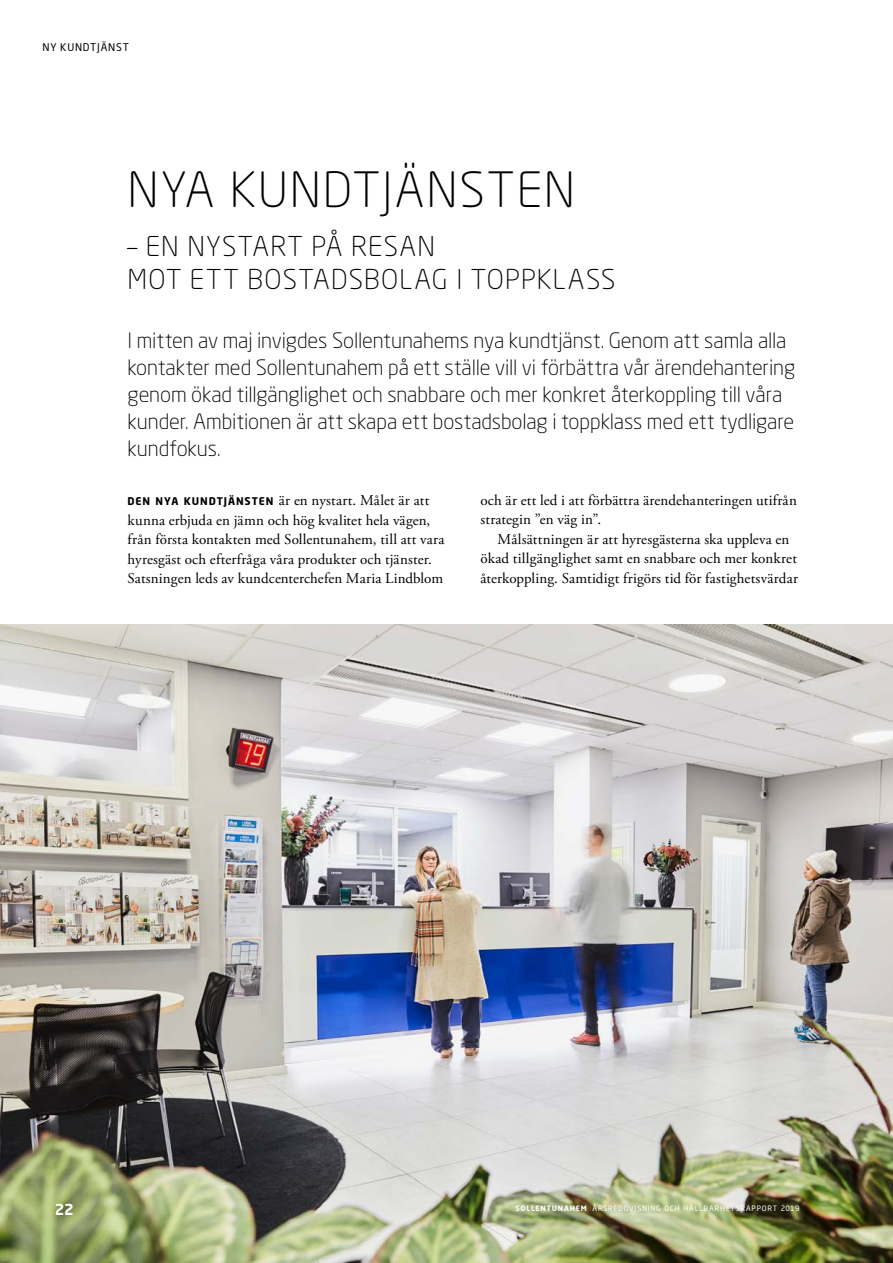
<style>
.page{position:relative;width:893px;height:1263px;background:#fff}
.page>*{position:absolute;margin:0;border:0;box-sizing:border-box;transform-origin:0 0}
.t1{font:300 48px "Neo Sans W1 G";letter-spacing:.035em;color:#000}
.t2{font:300 27px/33px "Neo Sans W1 G";letter-spacing:.045em;color:#000}
.t3{font:300 21px/27px "Neo Sans W1 G";letter-spacing:-.005em;color:#000}
.t4{font:15px/19.5px "Adobe Garamond Pro";letter-spacing:.01em;color:#000}
.t5{font:700 15px "Neo Sans W1 G";color:#fff}
.t6{font:10.5px "Neo Sans W1 G";letter-spacing:.075em;color:#000}
.t7{font:7.35px "Neo Sans W1 G";letter-spacing:.105em;color:#fff}
.s1{font-family:"Neo Sans W1 G";font-weight:700;font-size:10.5px}
.s2{font-weight:700}
</style>
<div class="page">
<img style="left:0;top:625px;width:893px;height:638px">
<p class="t6" style="left:43px;top:40px;width:88px">NY KUNDTJÄNST</p>
<h1 class="t1" style="left:128px;top:160px;width:449px">NYA KUNDTJÄNSTEN</h1>
<h2 class="t2" style="left:128px;top:230px;width:489px">– EN NYSTART PÅ RESAN<br>MOT ETT BOSTADSBOLAG I TOPPKLASS</h2>
<p class="t3" style="left:128px;top:326px;width:669px">I mitten av maj invigdes Sollentunahems nya kundtjänst. Genom att samla alla kontakter med Sollentunahem på ett ställe vill vi förbättra vår ärendehantering genom ökad tillgänglighet och snabbare och mer konkret återkoppling till våra kunder. Ambitionen är att skapa ett bostadsbolag i toppklass med ett tydligare kundfokus.</p>
<p class="t4" style="left:128px;top:491px;width:318px"><span class="s1">DEN NYA KUNDTJÄNSTEN</span> är en nystart. Målet är att kunna erbjuda en jämn och hög kvalitet hela vägen, från första kontakten med Sollentunahem, till att vara hyresgäst och efterfråga våra produkter och tjänster.<br>Satsningen leds av kundcenterchefen Maria Lindblom</p>
<p class="t4" style="left:480px;top:491px;width:318px">och är ett led i att förbättra ärendehanteringen utifrån strategin ”en väg in”.</p>
<p class="t4" style="left:480px;top:530px;width:319px;text-align:center">Målsättningen är att hyresgästerna ska uppleva en ökad tillgänglighet samt en snabbare och mer konkret återkoppling. Samtidigt frigörs tid för fastighetsvärdar</p>
<p class="t5" style="left:55px;top:1200px;width:21px">22</p>
<p class="t7" style="left:515px;top:1204px;width:285px"><span class="s2">SOLLENTUNAHEM</span> ÅRSREDOVISNING OCH HÅLLBARHETSRAPPORT 2019</p>
</div>
